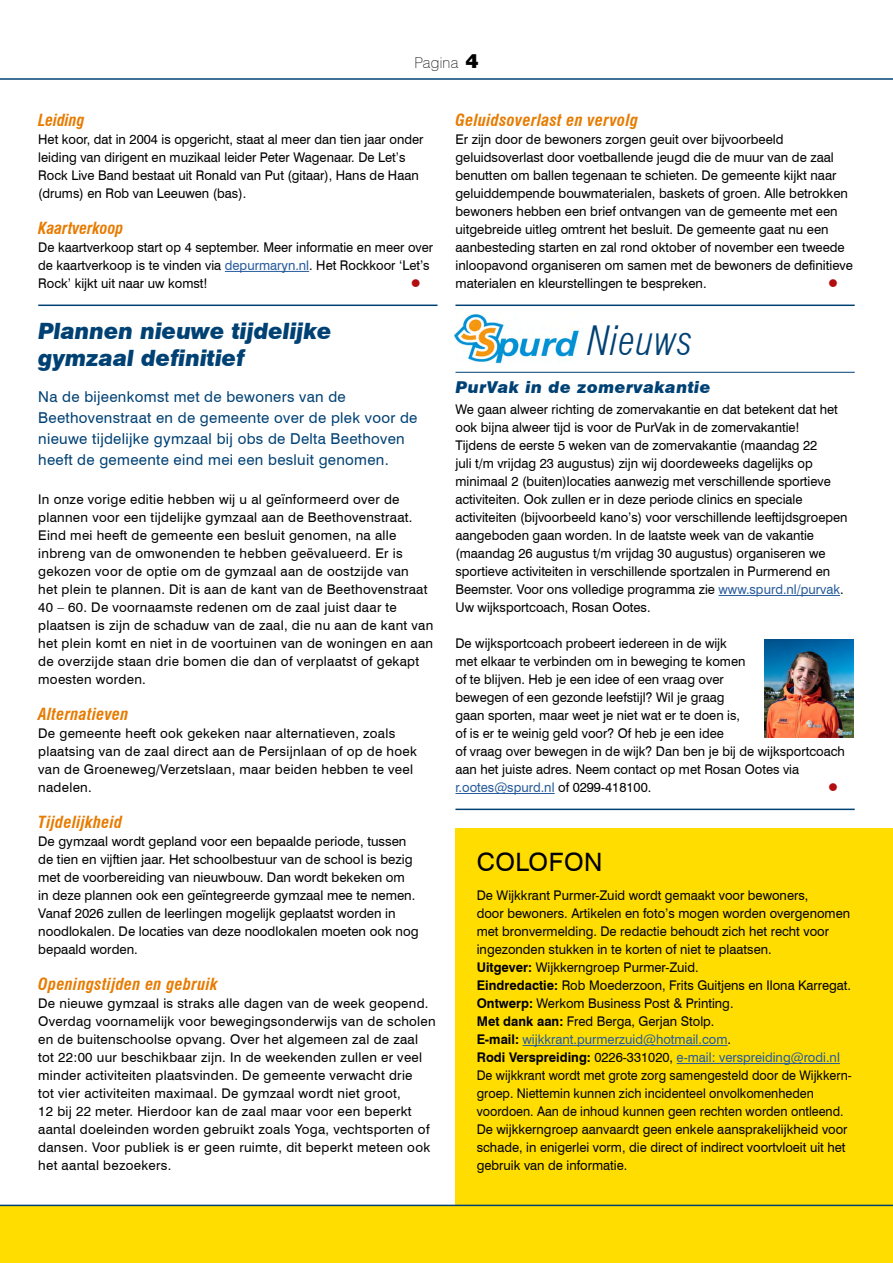
<style>
.page{position:relative;width:893px;height:1263px;background:#fff}
.page>*{position:absolute;margin:0;border:0;box-sizing:border-box;transform-origin:0 0}
.H1__Kop{font:italic 300 condensed 39.45px "Swiss 721 BT";letter-spacing:.02em;color:#004174}
.t1{font:25.35px "Swiss 721 BT";letter-spacing:.02em;color:#000}
.H1__Kop-2{font:italic 900 22.5px/27px "Swiss 721 BT";color:#004174}
.H2__Subkop{font:italic 700 condensed 16.35px "Swiss 721 BT";letter-spacing:.02em;color:#e77b00}
.H4__Bieb_met_lijn{font:italic 900 16.35px "Swiss 721 BT";letter-spacing:.03em;color:#004174}
.H2__Subkop-2{font:italic 700 condensed 16.35px "Swiss 721 BT";color:#e77b00}
.H__Introtekst{font:15px/21px "Swiss 721 BT";letter-spacing:.02em;color:#004174}
.t2{font:100 15px "Swiss 721 BT";letter-spacing:.02em;color:#000}
.P__Tekst_plat{font:13.35px/18px "Swiss 721 BT";color:#000}
.P__Tekst_plat-2{font:13.35px/18px "Swiss 721 BT";letter-spacing:.02em;color:#000}
.P__Tekst_plat-3{font:13.35px/18px "Swiss 721 BT";color:#000;scale:.94 1}
.P__Tekst_plat-4{font:13.35px "Swiss 721 BT";color:#275b9b}
.P__Tekst_plat-5{font:13.35px "Wingdings";color:#b20e10}
.s1{font-family:"Swiss 721 BT Black No 2";font-weight:400;font-size:18px}
.s2{color:#275b9b}
.s3{color:#000}
.s4{font-weight:700}
.s5{font-weight:700;color:#000}
</style>
<div class="page">
<hr style="left:0;top:78px;width:893px;height:2px;background:#004174">
<div style="left:0;top:1206px;width:893px;height:57px;background:#fd0"></div>
<hr style="left:225px;top:271px;width:84px;height:1px;background:#275b9b">
<hr style="left:38px;top:305px;width:399px;height:1px;background:#004174">
<hr style="left:455px;top:305px;width:400px;height:1px;background:#004174">
<hr style="left:455px;top:372px;width:400px;height:1px;background:#004174">
<hr style="left:718px;top:595px;width:122px;height:1px;background:#275b9b">
<hr style="left:455px;top:793px;width:100px;height:1px;background:#275b9b">
<hr style="left:455px;top:809px;width:400px;height:1px;background:#004174">
<img style="left:765px;top:639px;width:89px;height:98px">
<div style="left:455px;top:828px;width:438px;height:435px;background:#fd0"></div>
<hr style="left:523px;top:1045px;width:204px;height:1px;background:#275b9b">
<hr style="left:677px;top:1063px;width:163px;height:1px;background:#275b9b">
<hr style="left:0;top:1205px;width:893px;height:1px;background:#004174">
<img style="left:454px;top:313px;width:129px;height:50px">
<p class="t2" style="left:414px;top:53px;width:66px">Pagina <span class="s1">4</span></p>
<h2 class="H2__Subkop-2" style="left:38px;top:110px;width:48px">Leiding</h2>
<p class="P__Tekst_plat" style="left:38px;top:130px;width:387px">Het koor, dat in 2004 is opgericht, staat al meer dan tien jaar onder leiding van dirigent en muzikaal leider Peter Wagenaar. De Let’s Rock Live Band bestaat uit Ronald van Put (gitaar), Hans de Haan (drums) en Rob van Leeuwen (bas).</p>
<h2 class="H2__Subkop-2" style="left:38px;top:218px;width:87px">Kaartverkoop</h2>
<p class="P__Tekst_plat" style="left:38px;top:238px;width:396px">De kaartverkoop start op 4 september. Meer informatie en meer over de kaartverkoop is te vinden via <span class="s2">depurmaryn.nl</span>. Het Rockkoor ‘Let’s<br>Rock’ kijkt uit naar uw komst!</p>
<p class="P__Tekst_plat-5" style="left:411px;top:276px;width:11px">●</p>
<h1 class="H1__Kop-2" style="left:38px;top:317px;width:295px">Plannen nieuwe tijdelijke gymzaal definitief</h1>
<p class="H__Introtekst" style="left:38px;top:386px;width:381px">Na de bijeenkomst met de bewoners van de Beethovenstraat en de gemeente over de plek voor de nieuwe tijdelijke gymzaal bij obs de Delta Beethoven heeft de gemeente eind mei een besluit genomen.</p>
<p class="P__Tekst_plat-2" style="left:38px;top:490px;width:396px">In onze vorige editie hebben wij u al geïnformeerd over de plannen voor een tijdelijke gymzaal aan de Beethovenstraat.<br>Eind mei heeft de gemeente een besluit genomen, na alle inbreng van de omwonenden te hebben geëvalueerd. Er is gekozen voor de optie om de gymzaal aan de oostzijde van<br>het plein te plannen. Dit is aan de kant van de Beethovenstraat 40 – 60. De voornaamste redenen om de zaal juist daar te plaatsen is zijn de schaduw van de zaal, die nu aan de kant van het plein komt en niet in de voortuinen van de woningen en aan de overzijde staan drie bomen die dan of verplaatst of gekapt moesten worden.</p>
<h2 class="H2__Subkop" style="left:38px;top:704px;width:92px">Alternatieven</h2>
<p class="P__Tekst_plat-2" style="left:38px;top:724px;width:380px">De gemeente heeft ook gekeken naar alternatieven, zoals plaatsing van de zaal direct aan de Persijnlaan of op de hoek van de Groeneweg/Verzetslaan, maar beiden hebben te veel nadelen.</p>
<h2 class="H2__Subkop" style="left:38px;top:812px;width:86px">Tijdelijkheid</h2>
<p class="P__Tekst_plat" style="left:38px;top:832px;width:382px">De gymzaal wordt gepland voor een bepaalde periode, tussen de tien en vijftien jaar. Het schoolbestuur van de school is bezig met de voorbereiding van nieuwbouw. Dan wordt bekeken om in deze plannen ook een geïntegreerde gymzaal mee te nemen.<br>Vanaf 2026 zullen de leerlingen mogelijk geplaatst worden in noodlokalen. De locaties van deze noodlokalen moeten ook nog bepaald worden.</p>
<h2 class="H2__Subkop" style="left:38px;top:974px;width:181px">Openingstijden en gebruik</h2>
<p class="P__Tekst_plat-2" style="left:38px;top:994px;width:399px">De nieuwe gymzaal is straks alle dagen van de week geopend.<br>Overdag voornamelijk voor bewegingsonderwijs van de scholen en de buitenschoolse opvang. Over het algemeen zal de zaal tot 22:00 uur beschikbaar zijn. In de weekenden zullen er veel minder activiteiten plaatsvinden. De gemeente verwacht drie<br>tot vier activiteiten maximaal. De gymzaal wordt niet groot,<br>12 bij 22 meter. Hierdoor kan de zaal maar voor een beperkt aantal doeleinden worden gebruikt zoals Yoga, vechtsporten of dansen. Voor publiek is er geen ruimte, dit beperkt meteen ook het aantal bezoekers.</p>
<h2 class="H2__Subkop" style="left:455px;top:110px;width:184px">Geluidsoverlast en vervolg</h2>
<p class="P__Tekst_plat" style="left:455px;top:130px;width:399px">Er zijn door de bewoners zorgen geuit over bijvoorbeeld geluidsoverlast door voetballende jeugd die de muur van de zaal benutten om ballen tegenaan te schieten. De gemeente kijkt naar geluiddempende bouwmaterialen, baskets of groen. Alle betrokken bewoners hebben een brief ontvangen van de gemeente met een uitgebreide uitleg omtrent het besluit. De gemeente gaat nu een aanbesteding starten en zal rond oktober of november een tweede inloopavond organiseren om samen met de bewoners de definitieve materialen en kleurstellingen te bespreken.</p>
<p class="P__Tekst_plat-5" style="left:828px;top:276px;width:11px">●</p>
<h1 class="H1__Kop" style="left:587px;top:317px;width:107px">Nieuws</h1>
<h4 class="H4__Bieb_met_lijn" style="left:455px;top:377px;width:257px">PurVak in de zomervakantie</h4>
<p class="P__Tekst_plat" style="left:455px;top:400px;width:384px">We gaan alweer richting de zomervakantie en dat betekent dat het ook bijna alweer tijd is voor de PurVak in de zomervakantie!</p>
<p class="P__Tekst_plat" style="left:455px;top:436px;width:394px">Tijdens de eerste 5 weken van de zomervakantie (maandag 22<br>juli t/m vrijdag 23 augustus) zijn wij doordeweeks dagelijks op minimaal 2 (buiten)locaties aanwezig met verschillende sportieve activiteiten. Ook zullen er in deze periode clinics en speciale activiteiten (bijvoorbeeld kano’s) voor verschillende leeftijdsgroepen aangeboden gaan worden. In de laatste week van de vakantie (maandag 26 augustus t/m vrijdag 30 augustus) organiseren we sportieve activiteiten in verschillende sportzalen in Purmerend en Beemster. Voor ons volledige programma zie <span class="s2">www.spurd.nl/purvak</span>.</p>
<p class="P__Tekst_plat" style="left:455px;top:598px;width:197px">Uw wijksportcoach, Rosan Ootes.</p>
<p class="P__Tekst_plat" style="left:455px;top:634px;width:391px">De wijksportcoach probeert iedereen in de wijk<br>met elkaar te verbinden om in beweging te komen<br>of te blijven. Heb je een idee of een vraag over<br>bewegen of een gezonde leefstijl? Wil je graag<br>gaan sporten, maar weet je niet wat er te doen is,<br>of is er te weinig geld voor? Of heb je een idee<br>of vraag over bewegen in de wijk? Dan ben je bij de wijksportcoach aan het juiste adres. Neem contact op met Rosan Ootes via</p>
<p class="P__Tekst_plat-4" style="left:455px;top:779px;width:197px">r.ootes@spurd.nl <span class="s3">of 0299-418100.</span></p>
<p class="P__Tekst_plat-5" style="left:828px;top:780px;width:11px">●</p>
<p class="t1" style="left:477px;top:847px;width:127px">COLOFON</p>
<p class="P__Tekst_plat" style="left:477px;top:886px;width:375px">De Wijkkrant Purmer-Zuid wordt gemaakt voor bewoners,<br>door bewoners. Artikelen en foto’s mogen worden overgenomen met bronvermelding. De redactie behoudt zich het recht voor ingezonden stukken in te korten of niet te plaatsen.</p>
<p class="P__Tekst_plat" style="left:477px;top:958px;width:223px"><span class="s4">Uitgever:</span> Wijkkerngroep Purmer-Zuid.</p>
<p class="P__Tekst_plat" style="left:477px;top:976px;width:376px"><span class="s4">Eindredactie:</span> Rob Moederzoon, Frits Guitjens en Ilona Karregat.</p>
<p class="P__Tekst_plat" style="left:477px;top:994px;width:258px"><span class="s4">Ontwerp:</span> Werkom Business Post &amp; Printing.</p>
<p class="P__Tekst_plat" style="left:477px;top:1012px;width:239px"><span class="s4">Met dank aan:</span> Fred Berga, Gerjan Stolp.</p>
<p class="P__Tekst_plat-4" style="left:477px;top:1031px;width:256px"><span class="s5">E-mail:</span> wijkkrant.purmerzuid@hotmail.com<span class="s3">.</span></p>
<p class="P__Tekst_plat-4" style="left:477px;top:1049px;width:365px"><span class="s5">Rodi Verspreiding:</span> <span class="s3">0226-331020,</span> e-mail: verspreiding@rodi.nl</p>
<p class="P__Tekst_plat-3" style="left:477px;top:1066px;width:399px">De wijkkrant wordt met grote zorg samengesteld door de Wijkkern&shy;groep. Niettemin kunnen zich incidenteel onvolkomenheden voordoen. Aan de inhoud kunnen geen rechten worden ontleend.</p>
<p class="P__Tekst_plat" style="left:477px;top:1120px;width:372px">De wijkkerngroep aanvaardt geen enkele aansprakelijkheid voor schade, in enigerlei vorm, die direct of indirect voortvloeit uit het gebruik van de informatie.</p>
</div>
